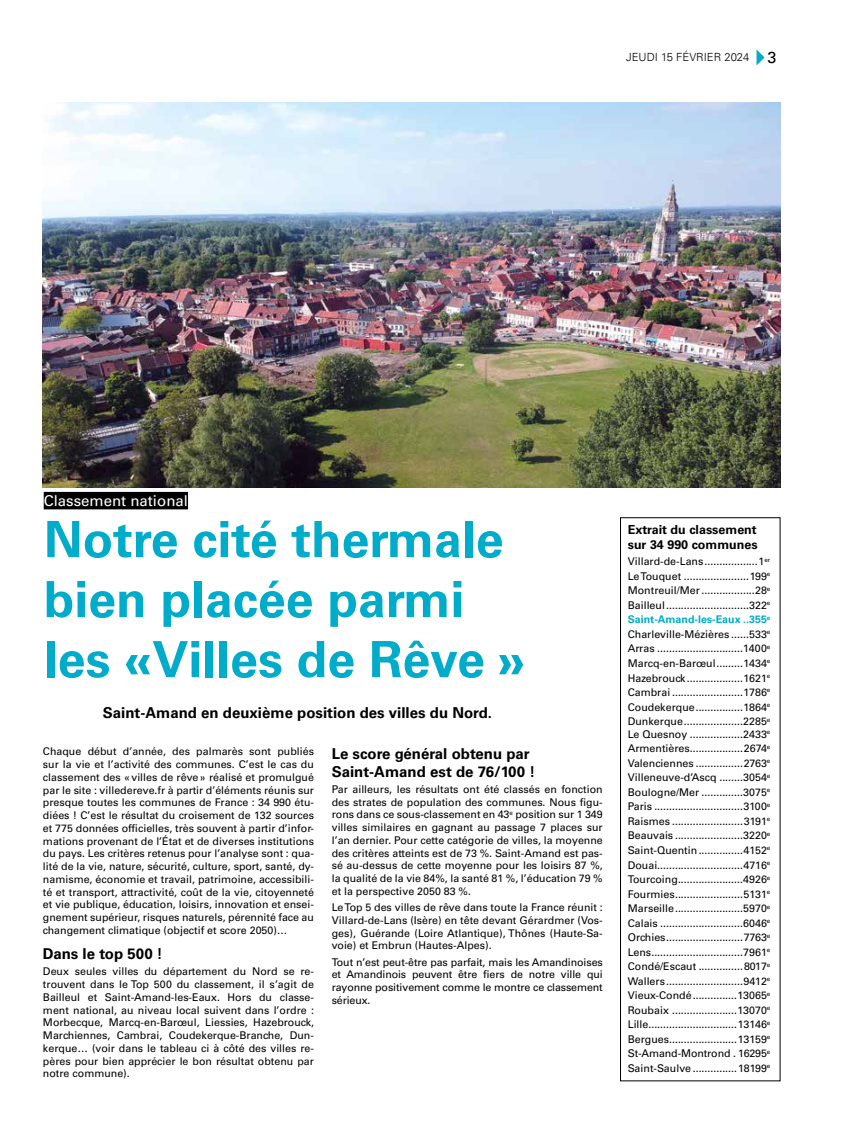
<style>
.page{position:relative;width:851px;height:1134px;background:#fff}
.page>*{position:absolute;margin:0;border:0;box-sizing:border-box;transform-origin:0 0}
.t1{font:700 50px/60px "Univers LT Std";color:#00acc9}
.t2{font:700 15px/18px "Univers LT Std";color:#000}
.t3{font:15px "Univers LT Std";color:#fff}
.t4{font:700 12.5px/15px "Univers LT Std";color:#000}
.t5{font:300 11.25px "Univers LT";color:#000}
.t6{font:10.62px/12.8px "Univers LT Std";color:#000;text-align:justify}
.s1{font-family:"Univers LT Std";font-weight:400;font-size:16px}
.s2{font-weight:700;color:#00acc9}
</style>
<div class="page">
<svg style="left:756px;top:49px;width:8px;height:16px"></svg>
<img style="left:43px;top:103px;width:737px;height:384px">
<div style="left:44px;top:492px;width:144px;height:17px;background:#000"></div>
<div style="left:620px;top:517px;width:160px;height:564px;border:1px solid #000"></div>
<p class="t5" style="left:626px;top:50px;width:152px">JEUDI 15 FÉVRIER 2024 <span class="s1">3</span></p>
<h2 class="t3" style="left:44px;top:492px;width:146px">Classement national</h2>
<h1 class="t1" style="left:44px;top:510px;width:483px">Notre cité thermale bien placée parmi les «Villes de Rêve »</h1>
<h2 class="t2" style="left:103px;top:703px;width:390px">Saint-Amand en deuxième position des villes du Nord.</h2>
<p class="t6" style="left:43px;top:745px;width:272px">Chaque début d’année, des palmarès sont publiés sur la vie et l’activité des communes. C’est le cas du classement des «villes de rêve» réalisé et promulgué par le site : villedereve.fr à partir d’éléments réunis sur presque toutes les communes de France : 34 990 étu&shy;diées ! C’est le résultat du croisement de 132 sources et 775 données officielles, très souvent à partir d’infor&shy;mations provenant de l’État et de diverses institutions du pays. Les critères retenus pour l’analyse sont : qua&shy;lité de la vie, nature, sécurité, culture, sport, santé, dy&shy;namisme, économie et travail, patrimoine, accessibili&shy;té et transport, attractivité, coût de la vie, citoyenneté et vie publique, éducation, loisirs, innovation et ensei&shy;gnement supérieur, risques naturels, pérennité face au changement climatique (objectif et score 2050)…</p>
<h2 class="t2" style="left:43px;top:945px;width:121px">Dans le top 500 !</h2>
<p class="t6" style="left:43px;top:965px;width:272px">Deux seules villes du département du Nord se re&shy;trouvent dans le Top 500 du classement, il s’agit de Bailleul et Saint-Amand-les-Eaux. Hors du classe&shy;ment national, au niveau local suivent dans l’ordre :<br>Morbecque, Marcq-en-Barœul, Liessies, Hazebrouck, Marchiennes, Cambrai, Coudekerque-Branche, Dun&shy;kerque… (voir dans le tableau ci à côté des villes re&shy;pères pour bien apprécier le bon résultat obtenu par notre commune).</p>
<h2 class="t2" style="left:332px;top:744px;width:205px">Le score général obtenu par<br>Saint-Amand est de 76/100 !</h2>
<p class="t6" style="left:332px;top:783px;width:272px">Par ailleurs, les résultats ont été classés en fonction des strates de population des communes. Nous figu&shy;rons dans ce sous-classement en 43<sup>e</sup> position sur 1 349 villes similaires en gagnant au passage 7 places sur l’an dernier. Pour cette catégorie de villes, la moyenne des critères atteints est de 73 %. Saint-Amand est pas&shy;sé au-dessus de cette moyenne pour les loisirs 87 %, la qualité de la vie 84%, la santé 81 %, l’éducation 79 % et la perspective 2050 83 %.</p>
<p class="t6" style="left:332px;top:901px;width:272px">Le Top 5 des villes de rêve dans toute la France réunit :<br>Villard-de-Lans (Isère) en tête devant Gérardmer (Vos&shy;ges), Guérande (Loire Atlantique), Thônes (Haute-Sa&shy;voie) et Embrun (Hautes-Alpes).</p>
<p class="t6" style="left:332px;top:956px;width:272px">Tout n’est peut-être pas parfait, mais les Amandinoises et Amandinois peuvent être fiers de notre ville qui rayonne positivement comme le montre ce classement sérieux.</p>
<p class="t4" style="left:627px;top:522px;width:131px">Extrait du classement sur 34 990 communes</p>
<p class="t6" style="left:627px;top:554px;width:144px;line-height:14.5px">Villard-de-Lans..................1<sup>er </sup>Le Touquet ......................199<sup>e </sup>Montreuil/Mer ..................28<sup>e </sup>Bailleul............................322<sup>e </sup><span class="s2">Saint-Amand-les-Eaux ..355</span><sup>e </sup>Charleville-Mézières ......533<sup>e </sup>Arras .............................1400<sup>e </sup>Marcq-en-Barœul.........1434<sup>e </sup>Hazebrouck ...................1621<sup>e </sup>Cambrai ........................1786<sup>e </sup>Coudekerque................1864<sup>e </sup>Dunkerque....................2285<sup>e</sup></p>
<p class="t6" style="left:627px;top:727px;width:144px;line-height:14.5px">Le Quesnoy ..................2433<sup>e </sup>Armentières..................2674<sup>e </sup>Valenciennes ................2763<sup>e </sup>Villeneuve-d’Ascq ........3054<sup>e </sup>Boulogne/Mer ..............3075<sup>e </sup>Paris ..............................3100<sup>e </sup>Raismes ........................3191<sup>e </sup>Beauvais .......................3220<sup>e </sup>Saint-Quentin...............4152<sup>e </sup>Douai.............................4716<sup>e </sup>Tourcoing......................4926<sup>e </sup>Fourmies.......................5131<sup>e </sup>Marseille.......................5970<sup>e </sup>Calais ............................6046<sup>e </sup>Orchies..........................7763<sup>e </sup>Lens...............................7961<sup>e </sup>Condé/Escaut ...............8017<sup>e </sup>Wallers..........................9412<sup>e </sup>Vieux-Condé...............13065<sup>e </sup>Roubaix ......................13070<sup>e </sup>Lille..............................13146<sup>e </sup>Bergues.......................13159<sup>e </sup>St-Amand-Montrond . 16295<sup>e </sup>Saint-Saulve ...............18199<sup>e</sup></p>
</div>
